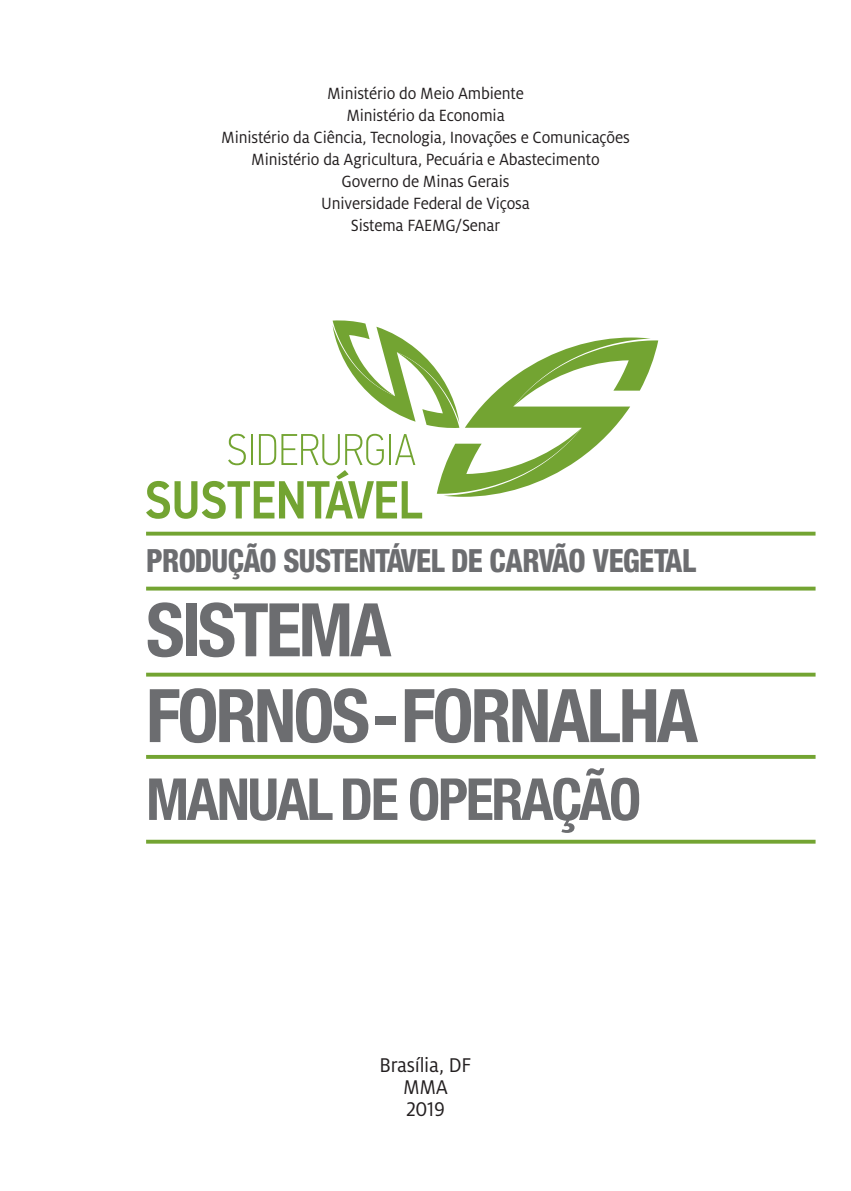
<style>
.page{position:relative;width:851px;height:1191px;background:#fff}
.page>*{position:absolute;margin:0;border:0;box-sizing:border-box;transform-origin:0 0}
.t1{font:700 condensed 74px/85.8px "Helvetica Neue LT Std";letter-spacing:-.04em;color:#6c6d70}
.t2{font:700 condensed 58px "Helvetica Neue LT Std";letter-spacing:-.04em;color:#6c6d70}
.t3{font:800 condensed 32px "Helvetica Neue LT Std";letter-spacing:-.02em;color:#6c6d70;scale:.94 1}
.t4{font:22px/22px "Milo Pro";letter-spacing:-.01em;color:#231f20;text-align:center;scale:.95 1}
.t5{font:18px/22px "Milo Pro";letter-spacing:-.01em;color:#231f20;text-align:center;scale:.95 1}
</style>
<div class="page">
<svg style="left:146px;top:320px;width:512px;height:199px"></svg>
<svg style="left:146px;top:672px;width:669px;height:4px;background:#8bb355"></svg>
<svg style="left:146px;top:755px;width:669px;height:4px;background:#78a739"></svg>
<svg style="left:146px;top:839px;width:669px;height:4px;background:#8db558"></svg>
<svg style="left:146px;top:531px;width:669px;height:4px;background:#8bb355"></svg>
<svg style="left:146px;top:586px;width:669px;height:4px;background:#89b253"></svg>
<p class="t5" style="left:221px;top:83px;width:431px">Ministério do Meio Ambiente<br>Ministério da Economia<br>Ministério da Ciência, Tecnologia, Inovações e Comunicações Ministério da Agricultura, Pecuária e Abastecimento Governo de Minas Gerais<br>Universidade Federal de Viçosa<br>Sistema FAEMG/Senar</p>
<h3 class="t3" style="left:146px;top:541px;width:586px">PRODUÇÃO SUSTENTÁVEL DE CARVÃO VEGETAL</h3>
<h1 class="t1" style="left:146px;top:586px;width:553px">SISTEMA<br>FORNOS - FORNALHA</h1>
<h2 class="t2" style="left:146px;top:764px;width:496px">MANUAL DE OPERAÇÃO</h2>
<p class="t4" style="left:379px;top:1054px;width:98px">Brasília, DF<br>MMA<br>2019</p>
</div>
